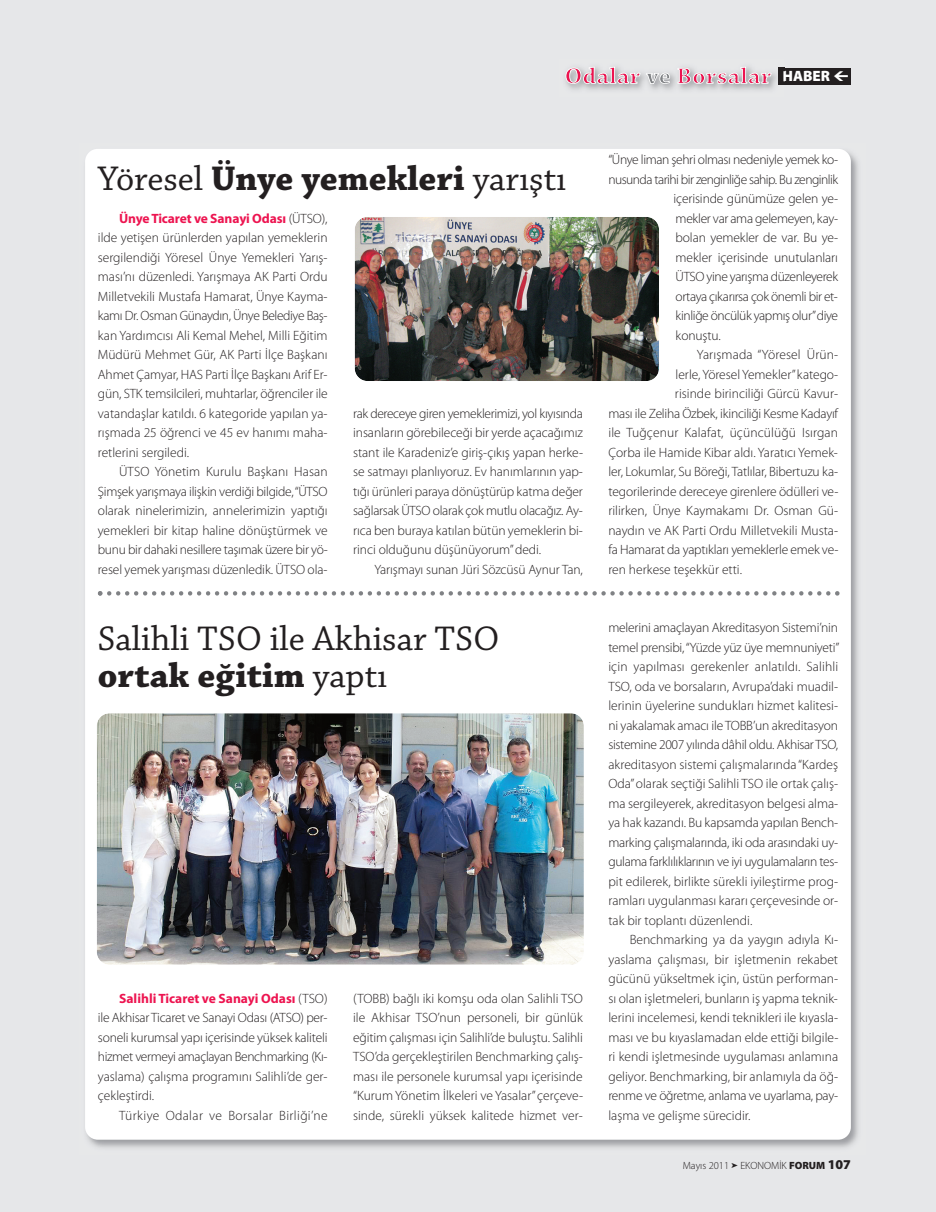
<style>
.page{position:relative;width:936px;height:1212px;background:#fff}
.page>*{position:absolute;margin:0;border:0;box-sizing:border-box;transform-origin:0 0}
.t1{font:36px/37.5px "Chaparral Pro";color:#231f20}
.t2{font:900 15px "Myriad Pro";letter-spacing:-.005em;color:#fff}
.t3{font:300 13.5px/19.5px "Myriad Pro";letter-spacing:-.005em;color:#231f20;text-align:justify}
.t4{font:300 13.5px "Myriad Pro";letter-spacing:-.03em;color:#231f20}
.t5{font:300 13.5px "Myriad Pro";letter-spacing:-.025em;color:#231f20}
.t6{font:300 13.5px "Myriad Pro";letter-spacing:-.04em;color:#231f20}
.t7{font:300 13.5px "Myriad Pro";letter-spacing:.025em;color:#231f20}
.t8{font:300 10.5px "Myriad Pro";color:#231f20}
.s1{font-weight:700}
.s2{font-weight:700;color:#ed1450}
.s3{font-weight:900}
.s4{font-weight:900;font-size:13.5px}
</style>
<div class="page">
<div style="left:0;top:0;width:935px;height:1212px;background:#e6e7e9"></div>
<div style="left:85px;top:149px;width:765px;height:991px;background:#fff;border-radius:13px"></div>
<div style="left:778px;top:68px;width:72px;height:17px;background:#231f20"></div>
<img style="left:566px;top:67px;width:218px;height:23px">
<img style="left:778px;top:68px;width:6px;height:17px">
<svg style="left:565px;top:67px;width:75px;height:17px"></svg>
<svg style="left:677px;top:67px;width:94px;height:17px"></svg>
<svg style="left:646px;top:73px;width:24px;height:11px"></svg>
<svg style="left:98px;top:591px;width:741px;height:5px"></svg>
<img style="left:354px;top:217px;width:305px;height:164px;border-radius:13px">
<img style="left:97px;top:713px;width:487px;height:252px;border-radius:13px">
<p class="t2" style="left:782px;top:67px;width:49px">HABER</p>
<h1 class="t1" style="left:98px;top:163px;width:469px">Yöresel <span class="s1">Ünye yemekleri</span> yarıştı</h1>
<p class="t3" style="left:98px;top:209px;width:231px;text-indent:21px"><span class="s2">Ünye Ticaret ve Sanayi Odası</span> (ÜTSO), ilde yetişen ürünlerden yapılan yemeklerin sergilendiği Yöresel Ünye Yemekleri Yarış&shy;ması’nı düzenledi. Yarışmaya AK Parti Ordu Milletvekili Mustafa Hamarat, Ünye Kayma&shy;kamı Dr. Osman Günaydın, Ünye Belediye Baş&shy;kan Yardımcısı Ali Kemal Mehel, Milli Eğitim Müdürü Mehmet Gür, AK Parti İlçe Başkanı Ahmet Çamyar, HAS Parti İlçe Başkanı Arif Er&shy;gün, STK temsilcileri, muhtarlar, öğrenciler ile vatandaşlar katıldı. 6 kategoride yapılan ya&shy;rışmada 25 öğrenci ve 45 ev hanımı maha&shy;retlerini sergiledi.</p>
<p class="t3" style="left:98px;top:463px;width:231px;text-indent:21px">ÜTSO Yönetim Kurulu Başkanı Hasan Şimşek yarışmaya ilişkin verdiği bilgide, “ÜTSO olarak ninelerimizin, annelerimizin yaptığı yemekleri bir kitap haline dönüştürmek ve bunu bir dahaki nesillere taşımak üzere bir yö&shy;resel yemek yarışması düzenledik. ÜTSO ola-</p>
<p class="t3" style="left:353px;top:404px;width:231px">rak dereceye giren yemeklerimizi, yol kıyısında insanların görebileceği bir yerde açacağımız stant ile Karadeniz’e giriş-çıkış yapan herke&shy;se satmayı planlıyoruz. Ev hanımlarının yap&shy;tığı ürünleri paraya dönüştürüp katma değer sağlarsak ÜTSO olarak çok mutlu olacağız. Ay&shy;rıca ben buraya katılan bütün yemeklerin bi&shy;rinci olduğunu düşünüyorum” dedi.</p>
<p class="t3" style="left:374px;top:560px;width:210px">Yarışmayı sunan Jüri Sözcüsü Aynur Tan,</p>
<h1 class="t1" style="left:98px;top:622px;width:403px">Salihli TSO ile Akhisar TSO <span class="s1">ortak eğitim</span> yaptı</h1>
<p class="t3" style="left:98px;top:989px;width:231px;text-indent:21px"><span class="s2">Salihli Ticaret ve Sanayi Odası</span> (TSO) ile Akhisar Ticaret ve Sanayi Odası (ATSO) per&shy;soneli kurumsal yapı içerisinde yüksek kaliteli hizmet vermeyi amaçlayan Benchmarking (Kı&shy;yaslama) çalışma programını Salihli’de ger&shy;çekleştirdi.</p>
<p class="t7" style="left:119px;top:1110px;width:210px">Türkiye Odalar ve Borsalar Birliği’ne</p>
<p class="t3" style="left:353px;top:989px;width:231px">(TOBB) bağlı iki komşu oda olan Salihli TSO ile Akhisar TSO’nun personeli, bir günlük eğitim çalışması için Salihli’de buluştu. Salihli TSO’da gerçekleştirilen Benchmarking çalış&shy;ması ile personele kurumsal yapı içerisinde “Kurum Yönetim İlkeleri ve Yasalar” çerçeve&shy;sinde, sürekli yüksek kalitede hizmet ver-</p>
<p class="t5" style="left:608px;top:154px;width:231px">“Ünye liman şehri olması nedeniyle yemek ko-</p>
<p class="t6" style="left:608px;top:174px;width:231px">nusunda tarihi bir zenginliğe sahip. Bu zenginlik</p>
<p class="t3" style="left:673px;top:190px;width:166px">içerisinde günümüze gelen ye-</p>
<p class="t5" style="left:675px;top:213px;width:164px">mekler var ama gelemeyen, kay-</p>
<p class="t3" style="left:675px;top:229px;width:164px">bolan yemekler de var. Bu ye-</p>
<p class="t3" style="left:675px;top:248px;width:164px">mekler içerisinde unutulanları</p>
<p class="t4" style="left:675px;top:271px;width:164px">ÜTSO yine yarışma düzenleyerek</p>
<p class="t4" style="left:675px;top:291px;width:164px">ortaya çıkarırsa çok önemli bir et-</p>
<p class="t4" style="left:675px;top:310px;width:164px">kinliğe öncülük yapmış olur”diye</p>
<p class="t3" style="left:675px;top:326px;width:47px">konuştu.</p>
<p class="t3" style="left:696px;top:346px;width:143px">Yarışmada “Yöresel Ürün-</p>
<p class="t3" style="left:675px;top:365px;width:164px">lerle, Yöresel Yemekler” katego-</p>
<p class="t3" style="left:675px;top:385px;width:164px">risinde birinciliği Gürcü Kavur-</p>
<p class="t3" style="left:608px;top:404px;width:231px">ması ile Zeliha Özbek, ikinciliği Kesme Kadayıf</p>
<p class="t3" style="left:608px;top:424px;width:231px">ile Tuğçenur Kalafat, üçüncülüğü Isırgan</p>
<p class="t3" style="left:608px;top:443px;width:231px">Çorba ile Hamide Kibar aldı. Yaratıcı Yemek-</p>
<p class="t3" style="left:608px;top:463px;width:231px">ler, Lokumlar, Su Böreği, Tatlılar, Bibertuzu ka-</p>
<p class="t3" style="left:608px;top:482px;width:231px">tegorilerinde dereceye girenlere ödülleri ve-</p>
<p class="t3" style="left:608px;top:502px;width:231px">rilirken, Ünye Kaymakamı Dr. Osman Gü-</p>
<p class="t3" style="left:608px;top:521px;width:231px">naydın ve AK Parti Ordu Milletvekili Musta-</p>
<p class="t3" style="left:608px;top:541px;width:231px">fa Hamarat da yaptıkları yemeklerle emek ve-</p>
<p class="t3" style="left:608px;top:560px;width:135px">ren herkese teşekkür etti.</p>
<p class="t3" style="left:608px;top:619px;width:232px">melerini amaçlayan Akreditasyon Sistemi’nin temel prensibi, “Yüzde yüz üye memnuniyeti” için yapılması gerekenler anlatıldı. Salihli TSO, oda ve borsaların, Avrupa’daki muadil&shy;lerinin üyelerine sundukları hizmet kalitesi&shy;ni yakalamak amacı ile TOBB’un akreditasyon sistemine 2007 yılında dâhil oldu. Akhisar TSO, akreditasyon sistemi çalışmalarında “Kardeş Oda” olarak seçtiği Salihli TSO ile ortak çalış&shy;ma sergileyerek, akreditasyon belgesi alma&shy;ya hak kazandı. Bu kapsamda yapılan Bench&shy;marking çalışmalarında, iki oda arasındaki uy&shy;gulama farklılıklarının ve iyi uygulamaların tes&shy;pit edilerek, birlikte sürekli iyileştirme prog&shy;ramları uygulanması kararı çerçevesinde or&shy;tak bir toplantı düzenlendi.</p>
<p class="t3" style="left:608px;top:931px;width:231px;text-indent:21px">Benchmarking ya da yaygın adıyla Kı&shy;yaslama çalışması, bir işletmenin rekabet gücünü yükseltmek için, üstün performan&shy;sı olan işletmeleri, bunların iş yapma teknik&shy;lerini incelemesi, kendi teknikleri ile kıyasla&shy;ması ve bu kıyaslamadan elde ettiği bilgile&shy;ri kendi işletmesinde uygulaması anlamına geliyor. Benchmarking, bir anlamıyla da öğ&shy;renme ve öğretme, anlama ve uyarlama, pay&shy;laşma ve gelişme sürecidir.</p>
<p class="t8" style="left:682px;top:1161px;width:170px">Mayıs 2011 EKONOMİK <span class="s3">FORUM</span> <span class="s4">107</span></p>
</div>
